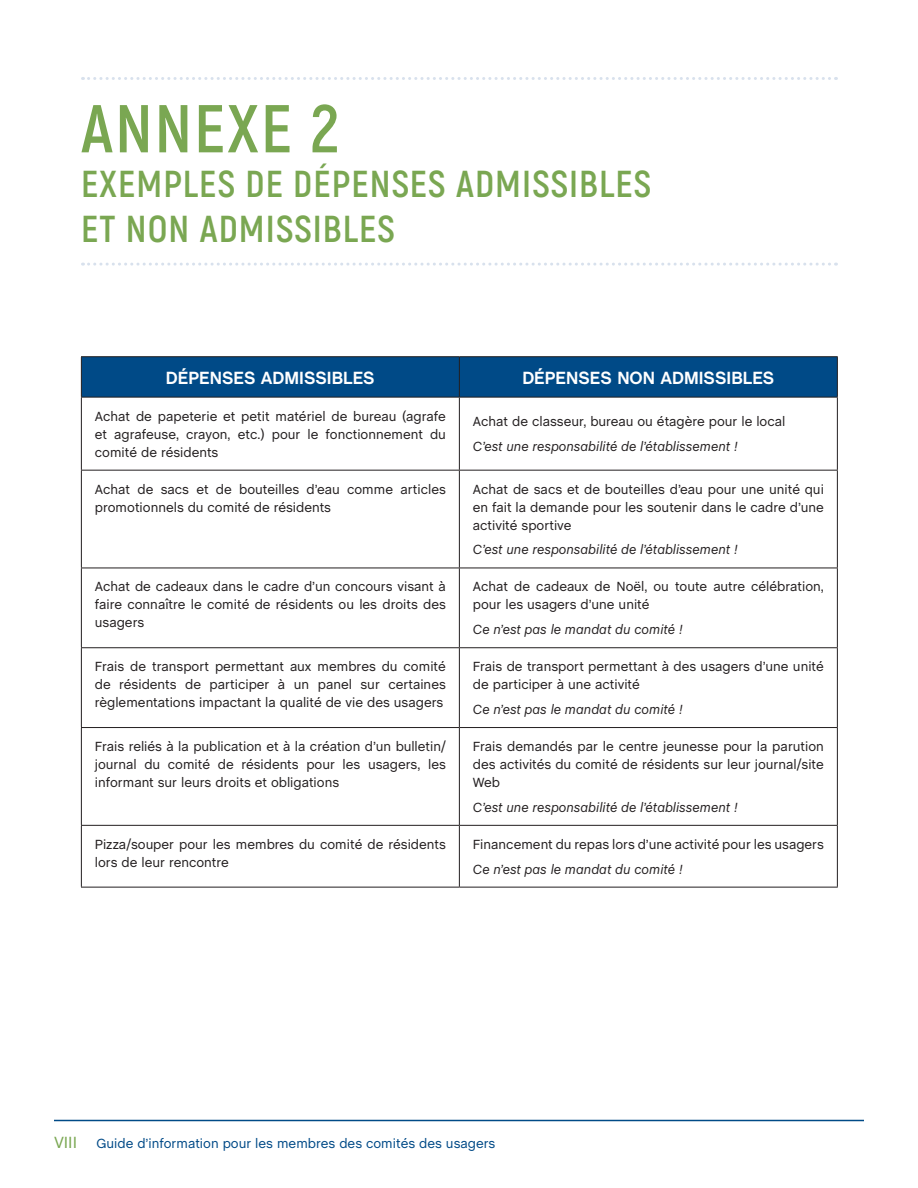
<style>
.page{position:relative;width:918px;height:1188px;background:#fff}
.page>*{position:absolute;margin:0;border:0;box-sizing:border-box;transform-origin:0 0}
.titre{font:700 67.5px "Akrobat";letter-spacing:.03em;color:#7aa752}
.titre-2{font:700 37.5px/45px "Akrobat";letter-spacing:.03em;color:#7aa752}
.texte_courant{font:700 18px "Chalet";color:#fff}
.texte_courant-2{font:13.5px/18px "Chalet";color:#231f20;text-align:justify}
.texte_courant-3{font:italic 13.5px "Chalet";color:#231f20}
.t1{font:13.5px "Chalet";color:#004a87}
.s1{font-size:16.5px;color:#7aa752}
</style>
<div class="page">
<hr style="left:54px;top:1120px;width:810px;height:1px;background:#004a87">
<svg style="left:89px;top:77px;width:748px;height:3px"></svg>
<svg style="left:89px;top:263px;width:748px;height:3px"></svg>
<div style="left:82px;top:357px;width:755px;height:40px;background:#004a87"></div>
<hr style="left:81px;top:356px;width:378px;height:1px;background:#231f20">
<hr style="left:81px;top:357px;width:1px;height:40px;background:#231f20">
<hr style="left:459px;top:356px;width:379px;height:1px;background:#231f20">
<hr style="left:459px;top:357px;width:1px;height:40px;background:#231f20">
<hr style="left:837px;top:357px;width:1px;height:40px;background:#231f20">
<hr style="left:81px;top:397px;width:378px;height:1px;background:#231f20">
<hr style="left:81px;top:397px;width:1px;height:73px;background:#231f20">
<hr style="left:459px;top:397px;width:379px;height:1px;background:#231f20">
<hr style="left:459px;top:397px;width:1px;height:73px;background:#231f20">
<hr style="left:837px;top:397px;width:1px;height:73px;background:#231f20">
<hr style="left:81px;top:470px;width:378px;height:1px;background:#231f20">
<hr style="left:81px;top:471px;width:1px;height:97px;background:#231f20">
<hr style="left:459px;top:470px;width:379px;height:1px;background:#231f20">
<hr style="left:459px;top:471px;width:1px;height:97px;background:#231f20">
<hr style="left:837px;top:471px;width:1px;height:97px;background:#231f20">
<hr style="left:81px;top:568px;width:378px;height:1px;background:#231f20">
<hr style="left:81px;top:568px;width:1px;height:79px;background:#231f20">
<hr style="left:459px;top:568px;width:379px;height:1px;background:#231f20">
<hr style="left:459px;top:568px;width:1px;height:79px;background:#231f20">
<hr style="left:837px;top:568px;width:1px;height:79px;background:#231f20">
<hr style="left:81px;top:647px;width:378px;height:1px;background:#231f20">
<hr style="left:81px;top:648px;width:1px;height:79px;background:#231f20">
<hr style="left:459px;top:647px;width:379px;height:1px;background:#231f20">
<hr style="left:459px;top:648px;width:1px;height:79px;background:#231f20">
<hr style="left:837px;top:648px;width:1px;height:79px;background:#231f20">
<hr style="left:81px;top:727px;width:378px;height:1px;background:#231f20">
<hr style="left:81px;top:728px;width:1px;height:97px;background:#231f20">
<hr style="left:459px;top:727px;width:379px;height:1px;background:#231f20">
<hr style="left:459px;top:728px;width:1px;height:97px;background:#231f20">
<hr style="left:837px;top:728px;width:1px;height:97px;background:#231f20">
<hr style="left:81px;top:825px;width:378px;height:1px;background:#231f20">
<hr style="left:81px;top:826px;width:1px;height:61px;background:#231f20">
<hr style="left:459px;top:825px;width:379px;height:1px;background:#231f20">
<hr style="left:459px;top:826px;width:1px;height:61px;background:#231f20">
<hr style="left:837px;top:826px;width:1px;height:61px;background:#231f20">
<hr style="left:81px;top:887px;width:378px;height:1px;background:#231f20">
<hr style="left:459px;top:887px;width:379px;height:1px;background:#231f20">
<p class="titre" style="left:81px;top:87px;width:260px">ANNEXE 2</p>
<p class="titre-2" style="left:81px;top:162px;width:572px">EXEMPLES DE DÉPENSES ADMISSIBLES<br>ET NON ADMISSIBLES</p>
<p class="texte_courant" style="left:166px;top:367px;width:210px">DÉPENSES ADMISSIBLES</p>
<p class="texte_courant" style="left:522px;top:367px;width:254px">DÉPENSES NON ADMISSIBLES</p>
<p class="texte_courant-2" style="left:95px;top:407px;width:353px">Achat de papeterie et petit matériel de bureau (agrafe et agrafeuse, crayon, etc.) pour le fonctionnement du comité de résidents</p>
<p class="texte_courant-2" style="left:473px;top:413px;width:314px">Achat de classeur, bureau ou étagère pour le local</p>
<p class="texte_courant-3" style="left:473px;top:438px;width:266px">C’est une responsabilité de l’établissement !</p>
<p class="texte_courant-2" style="left:95px;top:480px;width:352px">Achat de sacs et de bouteilles d’eau comme articles promotionnels du comité de résidents</p>
<p class="texte_courant-2" style="left:473px;top:480px;width:353px">Achat de sacs et de bouteilles d’eau pour une unité qui en fait la demande pour les soutenir dans le cadre d’une activité sportive</p>
<p class="texte_courant-3" style="left:473px;top:542px;width:266px">C’est une responsabilité de l’établissement !</p>
<p class="texte_courant-2" style="left:95px;top:578px;width:353px">Achat de cadeaux dans le cadre d’un concours visant à faire connaître le comité de résidents ou les droits des usagers</p>
<p class="texte_courant-2" style="left:473px;top:578px;width:353px">Achat de cadeaux de Noël, ou toute autre célébration, pour les usagers d’une unité</p>
<p class="texte_courant-3" style="left:473px;top:622px;width:211px">Ce n’est pas le mandat du comité !</p>
<p class="texte_courant-2" style="left:95px;top:658px;width:353px">Frais de transport permettant aux membres du comité de résidents de participer à un panel sur certaines règlementations impactant la qualité de vie des usagers</p>
<p class="texte_courant-2" style="left:473px;top:658px;width:352px">Frais de transport permettant à des usagers d’une unité de participer à une activité</p>
<p class="texte_courant-3" style="left:473px;top:701px;width:211px">Ce n’est pas le mandat du comité !</p>
<p class="texte_courant-2" style="left:95px;top:738px;width:352px">Frais reliés à la publication et à la création d’un bulletin/ journal du comité de résidents pour les usagers, les informant sur leurs droits et obligations</p>
<p class="texte_courant-2" style="left:473px;top:738px;width:353px">Frais demandés par le centre jeunesse pour la parution des activités du comité de résidents sur leur journal/site Web</p>
<p class="texte_courant-3" style="left:473px;top:799px;width:266px">C’est une responsabilité de l’établissement !</p>
<p class="texte_courant-2" style="left:95px;top:835px;width:352px">Pizza/souper pour les membres du comité de résidents lors de leur rencontre</p>
<p class="texte_courant-2" style="left:473px;top:835px;width:353px">Financement du repas lors d’une activité pour les usagers</p>
<p class="texte_courant-3" style="left:473px;top:861px;width:211px">Ce n’est pas le mandat du comité !</p>
<p class="t1" style="left:54px;top:1135px;width:443px"><span class="s1">VIII</span> Guide d’information pour les membres des comités des usagers</p>
</div>
